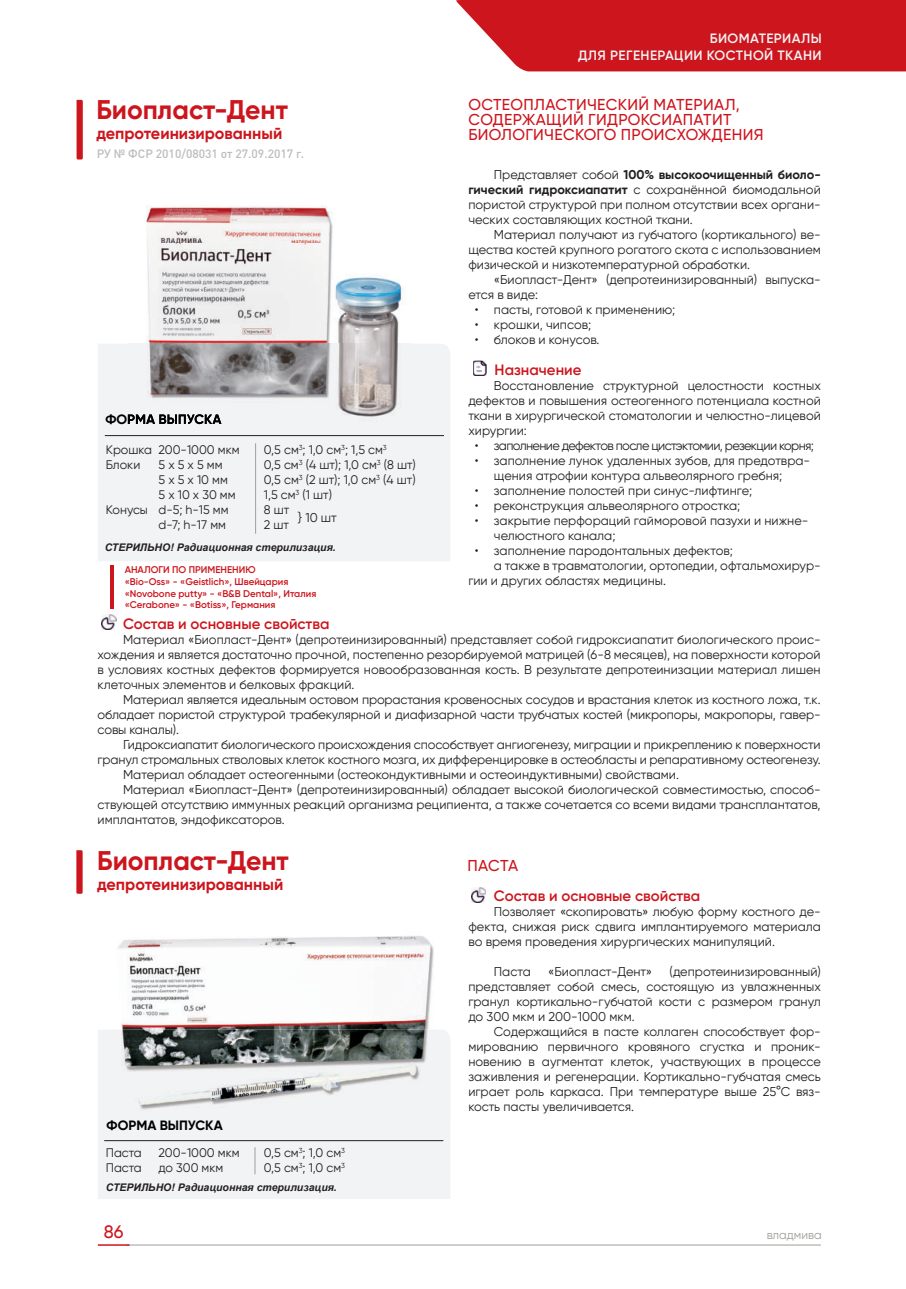
<style>
.page{position:relative;width:906px;height:1289px;background:#fff}
.page>*{position:absolute;margin:0;border:0;box-sizing:border-box;transform-origin:0 0}
.t1{font:700 27px "Gilroy";color:#cd151d}
.t2{font:500 18px "Gilroy";color:#cd151d}
.t3{font:700 16.5px "Gilroy";color:#cd151d}
.t4{font:500 15.75px/15px "Gilroy";letter-spacing:.02em;color:#cd151d}
.t5{font:600 15px "Gilroy";color:#cd151d}
.t6{font:600 13.5px/16.2px "Gilroy";letter-spacing:.03em;color:#f2f3f4;text-align:right}
.t7{font:700 13.5px "Gilroy";color:#000}
.t8{font:12.75px/15px "Gilroy";color:#231f20;text-align:justify}
.t9{font:12.75px "Gilroy";letter-spacing:-.05em;color:#231f20}
.t10{font:12.45px "Gilroy";color:#231f20}
.t11{font:500 12px "DIN Pro";color:#bcbcbb}
.t12{font:12px "Gilroy";color:#a09f9c}
.t13{font:italic 700 10.5px "Arial";color:#231f20}
.t14{font:600 9.75px/11.7px "Gilroy";color:#cd151d}
.s1{font-weight:700}
</style>
<div class="page">
<svg style="left:456px;top:0;width:450px;height:71px;background:#d0252d"></svg>
<hr style="left:126px;top:1244px;width:695px;height:1px;background:#a09e9b">
<hr style="left:98px;top:1244px;width:31px;height:1px;background:#cd151d">
<div style="left:98px;top:343px;width:352px;height:218px;background:#f2f3f4"></div>
<div style="left:98px;top:1030px;width:352px;height:168px;background:#f2f3f4"></div>
<img style="left:118px;top:936px;width:316px;height:93px">
<img style="left:109px;top:1029px;width:341px;height:90px">
<img style="left:129px;top:205px;width:280px;height:222px">
<img style="left:129px;top:414px;width:92px;height:10px">
<svg style="left:77px;top:100px;width:6px;height:59px"></svg>
<svg style="left:76px;top:850px;width:7px;height:43px"></svg>
<hr style="left:110px;top:565px;width:4px;height:43px;background:#cd151d">
<hr style="left:255px;top:443px;width:1px;height:90px;background:#9d9e9c">
<svg style="left:255px;top:1147px;width:1px;height:27px"></svg>
<hr style="left:105px;top:435px;width:339px;height:1px;background:#231f20">
<hr style="left:104px;top:1140px;width:339px;height:1px;background:#231f20">
<img style="left:473px;top:360px;width:13px;height:4px">
<svg style="left:473px;top:364px;width:13px;height:11px"></svg>
<img style="left:102px;top:614px;width:14px;height:15px">
<img style="left:471px;top:887px;width:15px;height:15px">
<h1 class="t1" style="left:96px;top:93px;width:193px">Биопласт-Дент</h1>
<p class="t3" style="left:96px;top:123px;width:188px">депротеинизированный</p>
<p class="t11" style="left:97px;top:147px;width:209px">РУ № ФСР 2010/08031 от 27.09.2017 г.</p>
<p class="t10" style="left:106px;top:442px;width:135px">Крошка 200-1000 мкм</p>
<p class="t10" style="left:264px;top:442px;width:124px">0,5 см<sup>3</sup>; 1,0 см<sup>3</sup>; 1,5 см<sup>3</sup></p>
<p class="t10" style="left:106px;top:457px;width:36px">Блоки</p>
<p class="t10" style="left:158px;top:457px;width:66px">5 x 5 x 5 мм</p>
<p class="t10" style="left:264px;top:457px;width:154px">0,5 см<sup>3</sup> (4 шт); 1,0 см<sup>3</sup> (8 шт)</p>
<p class="t10" style="left:158px;top:472px;width:71px">5 x 5 x 10 мм</p>
<p class="t10" style="left:264px;top:472px;width:153px">0,5 см<sup>3</sup> (2 шт); 1,0 см<sup>3</sup> (4 шт)</p>
<p class="t10" style="left:158px;top:486px;width:79px">5 x 10 x 30 мм</p>
<p class="t10" style="left:264px;top:486px;width:70px">1,5 см<sup>3</sup> (1 шт)</p>
<p class="t10" style="left:106px;top:501px;width:124px">Конусы d-5; h-15 мм</p>
<p class="t10" style="left:264px;top:501px;width:27px">8 шт</p>
<p class="t10" style="left:158px;top:516px;width:69px">d-7; h-17 мм</p>
<p class="t10" style="left:264px;top:516px;width:27px">2 шт</p>
<p class="t8" style="left:298px;top:510px;width:41px">} 10 шт</p>
<p class="t13" style="left:105px;top:540px;width:232px">СТЕРИЛЬНО! Радиационная стерилизация.</p>
<p class="t14" style="left:125px;top:564px;width:193px">АНАЛОГИ ПО ПРИМЕНЕНИЮ<br>«Bio-Oss» - «Geistlich», Швейцария «Novobone putty» - «B&amp;B Dental», Италия «Cerabone» - «Botiss», Германия</p>
<p class="t6" style="left:578px;top:30px;width:245px">БИОМАТЕРИАЛЫ<br>ДЛЯ РЕГЕНЕРАЦИИ КОСТНОЙ ТКАНИ</p>
<p class="t4" style="left:468px;top:97px;width:296px">ОСТЕОПЛАСТИЧЕСКИЙ МАТЕРИАЛ,<br>СОДЕРЖАЩИЙ ГИДРОКСИАПАТИТ<br>БИОЛОГИЧЕСКОГО ПРОИСХОЖДЕНИЯ</p>
<p class="t8" style="left:468px;top:167px;width:354px;text-indent:26px">Представляет собой <span class="s1">100% высокоочищенный биоло&shy;гический гидроксиапатит</span> с сохранённой биомодальной пористой структурой при полном отсутствии всех органи&shy;ческих составляющих костной ткани.</p>
<p class="t8" style="left:468px;top:227px;width:354px;text-indent:26px">Материал получают из губчатого (кортикального) ве&shy;щества костей крупного рогатого скота с использованием физической и низкотемпературной обработки.</p>
<p class="t8" style="left:468px;top:272px;width:354px;text-indent:26px">«Биопласт-Дент» (депротеинизированный) выпуска&shy;ется в виде:</p>
<p class="t8" style="left:475px;top:302px;width:202px">• пасты, готовой к применению;</p>
<p class="t8" style="left:475px;top:317px;width:118px">• крошки, чипсов;</p>
<p class="t8" style="left:475px;top:332px;width:126px">• блоков и конусов.</p>
<p class="t5" style="left:494px;top:360px;width:88px">Назначение</p>
<p class="t8" style="left:468px;top:378px;width:354px;text-indent:26px">Восстановление структурной целостности костных дефектов и повышения остеогенного потенциала костной ткани в хирургической стоматологии и челюстно-лицевой хирургии:</p>
<p class="t9" style="left:475px;top:437px;width:341px">• заполнение дефектов после цистэктомии, резекции корня;</p>
<p class="t8" style="left:494px;top:453px;width:318px;text-indent:-19px">• заполнение лунок удаленных зубов, для предотвра&shy;щения атрофии контура альвеолярного гребня;</p>
<p class="t8" style="left:475px;top:483px;width:279px">• заполнение полостей при синус-лифтинге;</p>
<p class="t8" style="left:475px;top:498px;width:267px">• реконструкция альвеолярного отростка;</p>
<p class="t8" style="left:494px;top:513px;width:316px;text-indent:-19px">• закрытие перфораций гайморовой пазухи и нижне&shy;челюстного канала;</p>
<p class="t8" style="left:475px;top:543px;width:260px">• заполнение пародонтальных дефектов;</p>
<p class="t8" style="left:494px;top:558px;width:328px">а также в травматологии, ортопедии, офтальмохирур-</p>
<p class="t8" style="left:468px;top:573px;width:199px">гии и других областях медицины.</p>
<p class="t5" style="left:123px;top:615px;width:208px">Состав и основные свойства</p>
<p class="t8" style="left:98px;top:632px;width:724px;text-indent:26px">Материал «Биопласт-Дент» (депротеинизированный) представляет собой гидроксиапатит биологического проис&shy;хождения и является достаточно прочной, постепенно резорбируемой матрицей (6-8 месяцев), на поверхности которой в условиях костных дефектов формируется новообразованная кость. В результате депротеинизации материал лишен клеточных элементов и белковых фракций.</p>
<p class="t8" style="left:98px;top:692px;width:724px;text-indent:26px">Материал является идеальным остовом прорастания кровеносных сосудов и врастания клеток из костного ложа, т.к. обладает пористой структурой трабекулярной и диафизарной части трубчатых костей (микропоры, макропоры, гавер&shy;совы каналы).</p>
<p class="t8" style="left:123px;top:737px;width:699px">Гидроксиапатит биологического происхождения способствует ангиогенезу, миграции и прикреплению к поверхности</p>
<p class="t8" style="left:98px;top:752px;width:724px">гранул стромальных стволовых клеток костного мозга, их дифференцировке в остеобласты и репаративному остеогенезу.</p>
<p class="t8" style="left:123px;top:767px;width:557px">Материал обладает остеогенными (остеокондуктивными и остеоиндуктивными) свойствами.</p>
<p class="t8" style="left:123px;top:782px;width:699px">Материал «Биопласт-Дент» (депротеинизированный) обладает высокой биологической совместимостью, способ-</p>
<p class="t8" style="left:98px;top:797px;width:724px">ствующей отсутствию иммунных реакций организма реципиента, а также сочетается со всеми видами трансплантатов,</p>
<p class="t8" style="left:98px;top:812px;width:189px">имплантатов, эндофиксаторов.</p>
<h1 class="t1" style="left:97px;top:843px;width:193px">Биопласт-Дент</h1>
<p class="t3" style="left:97px;top:873px;width:188px">депротеинизированный</p>
<p class="t7" style="left:107px;top:1116px;width:118px">ФОРМА ВЫПУСКА</p>
<p class="t10" style="left:106px;top:1144px;width:37px">Паста</p>
<p class="t10" style="left:158px;top:1144px;width:83px">200-1000 мкм</p>
<p class="t10" style="left:264px;top:1144px;width:83px">0,5 см<sup>3</sup>; 1,0 см<sup>3</sup></p>
<p class="t10" style="left:106px;top:1159px;width:37px">Паста</p>
<p class="t10" style="left:158px;top:1159px;width:66px">до 300 мкм</p>
<p class="t10" style="left:264px;top:1159px;width:83px">0,5 см<sup>3</sup>; 1,0 см<sup>3</sup></p>
<p class="t13" style="left:106px;top:1179px;width:232px">СТЕРИЛЬНО! Радиационная стерилизация.</p>
<p class="t4" style="left:467px;top:857px;width:52px">ПАСТА</p>
<p class="t5" style="left:494px;top:886px;width:208px">Состав и основные свойства</p>
<p class="t8" style="left:468px;top:904px;width:354px;text-indent:26px">Позволяет «скопировать» любую форму костного де&shy;фекта, снижая риск сдвига имплантируемого материала во время проведения хирургических манипуляций.</p>
<p class="t8" style="left:494px;top:963px;width:38px">Паста</p>
<p class="t8" style="left:548px;top:963px;width:105px">«Биопласт-Дент»</p>
<p class="t8" style="left:468px;top:963px;width:354px;text-indent:201px">(депротеинизированный) представляет собой смесь, состоящую из увлажненных гранул кортикально-губчатой кости с размером гранул до 300 мкм и 200-1000 мкм.</p>
<p class="t8" style="left:468px;top:1023px;width:354px;text-indent:26px">Содержащийся в пасте коллаген способствует фор&shy;мированию первичного кровяного сгустка и проник&shy;новению в аугментат клеток, участвующих в процессе заживления и регенерации. Кортикально-губчатая смесь играет роль каркаса. При температуре выше 25°С вяз&shy;кость пасты увеличивается.</p>
<h2 class="t2" style="left:104px;top:1223px;width:21px">86</h2>
<p class="t12" style="left:767px;top:1227px;width:56px">владмива</p>
</div>
